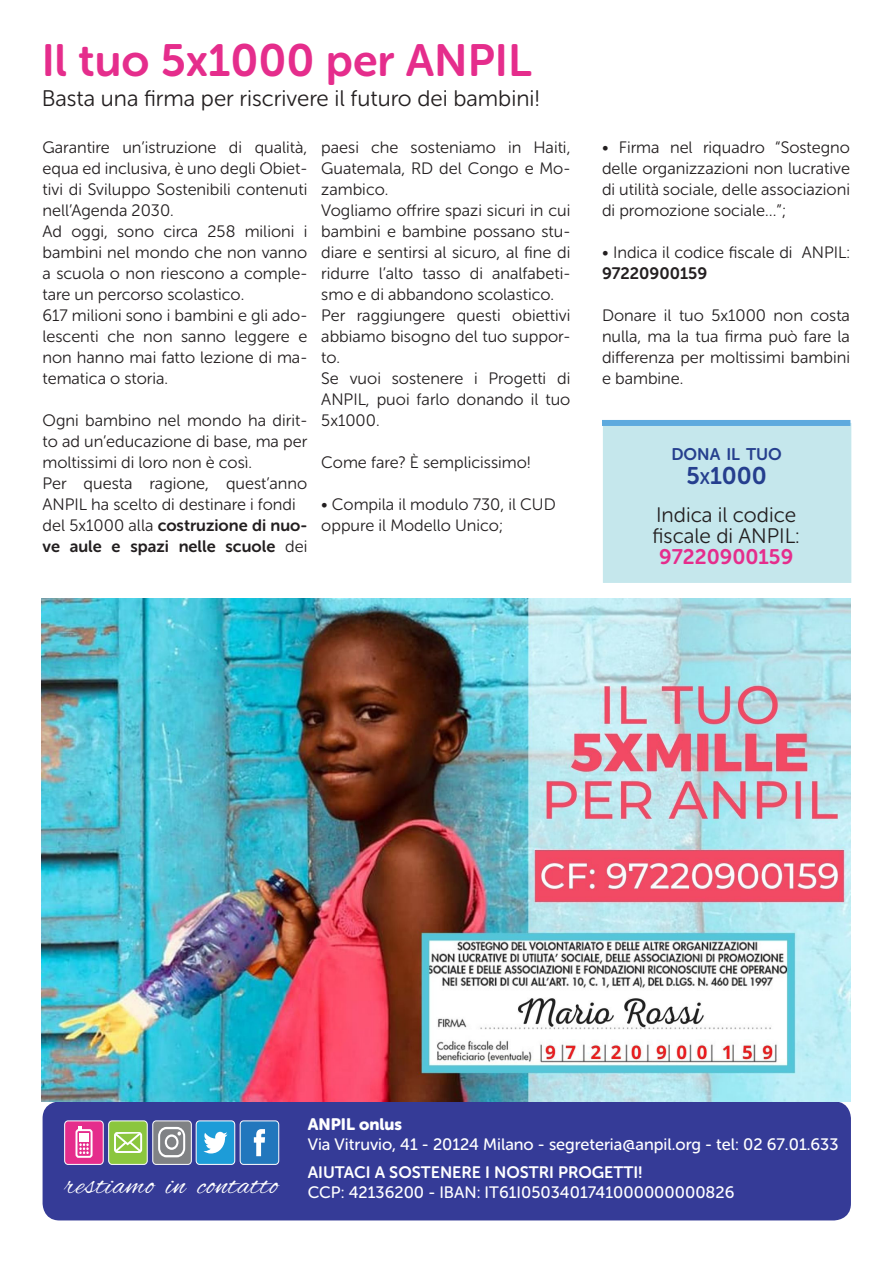
<style>
.page{position:relative;width:893px;height:1263px;background:#fff}
.page>*{position:absolute;margin:0;border:0;box-sizing:border-box;transform-origin:0 0}
.t1{font:45px "Museo Sans Rounded 700";color:#e52d8c}
.t2{font:30px "Alex Brush";letter-spacing:.02em;color:#fff}
.t3{font:24px "Museo Sans Rounded 700";color:#253f8e}
.t4{font:22.5px "Museo Sans Rounded 300";color:#231f20}
.t5{font:21px/21px "Museo Sans Rounded 300";color:#231f20}
.t6{font:21px "Museo Sans Rounded 700";color:#e52d8c}
.t7{font:16.8px "Museo Sans Rounded 700";color:#253f8e}
.t8{font:16.5px/21px "Museo Sans Rounded 300";color:#231f20;text-align:justify}
.t9{font:16.5px "Museo Sans Rounded 500";color:#fff}
.t10{font:16.5px/21px "Museo Sans Rounded 700";color:#231f20}
.t11{font:16.5px "Museo Sans Rounded 700";color:#fff}
.t12{font:16.5px "Museo Sans Rounded 900";color:#fff}
.s1{font-family:"Museo Sans Rounded 300"}
.s2{font-family:"Museo Sans Rounded 700"}
.s3{font-size:16.8px}
</style>
<div class="page">
<div style="left:43px;top:1101px;width:808px;height:119px;background:#353b97;border-radius:17px"></div>
<div style="left:196px;top:1121px;width:39px;height:43px;background:#1d9cd8;border-radius:4px"></div>
<div style="left:196px;top:1120px;width:39px;height:45px;border:1px solid #fff;border-radius:4px"></div>
<svg style="left:203px;top:1132px;width:25px;height:21px"></svg>
<div style="left:240px;top:1121px;width:39px;height:43px;background:#2277bd;border-radius:4px"></div>
<div style="left:240px;top:1120px;width:39px;height:45px;border:1px solid #fff;border-radius:4px"></div>
<div style="left:65px;top:1121px;width:38px;height:43px;background:#e52d8c;border-radius:4px"></div>
<div style="left:64px;top:1120px;width:40px;height:45px;border:1px solid #fff;border-radius:4px"></div>
<div style="left:109px;top:1121px;width:38px;height:43px;background:#8bc63e;border-radius:4px"></div>
<div style="left:108px;top:1120px;width:40px;height:45px;border:1px solid #fff;border-radius:4px"></div>
<div style="left:153px;top:1121px;width:38px;height:43px;background:#808285;border-radius:4px"></div>
<div style="left:152px;top:1120px;width:40px;height:45px;border:1px solid #fff;border-radius:4px"></div>
<svg style="left:254px;top:1129px;width:11px;height:27px"></svg>
<svg style="left:75px;top:1126px;width:68px;height:33px"></svg>
<svg style="left:158px;top:1127px;width:27px;height:30px"></svg>
<div style="left:603px;top:423px;width:248px;height:160px;background:#c5e7ec"></div>
<div style="left:602px;top:420px;width:248px;height:6px;background:#5eaade"></div>
<img style="left:42px;top:599px;width:808px;height:502px">
<p class="t1" style="left:42px;top:36px;width:491px">Il tuo 5x1000 per ANPIL</p>
<p class="t4" style="left:42px;top:86px;width:500px">Basta una firma per riscrivere il futuro dei bambini!</p>
<p class="t8" style="left:43px;top:137px;width:266px">Garantire un’istruzione di qualità, equa ed inclusiva, è uno degli Obiet&shy;tivi di Sviluppo Sostenibili contenuti nell’Agenda 2030.</p>
<p class="t8" style="left:43px;top:221px;width:266px">Ad oggi, sono circa 258 milioni i bambini nel mondo che non vanno a scuola o non riescono a comple&shy;tare un percorso scolastico.</p>
<p class="t8" style="left:43px;top:305px;width:266px">617 milioni sono i bambini e gli ado&shy;lescenti che non sanno leggere e non hanno mai fatto lezione di ma&shy;tematica o storia.</p>
<p class="t8" style="left:43px;top:410px;width:266px">Ogni bambino nel mondo ha dirit&shy;to ad un’educazione di base, ma per moltissimi di loro non è così.</p>
<p class="t8" style="left:43px;top:473px;width:266px">Per questa ragione, quest’anno<br>ANPIL ha scelto di destinare i fondi</p>
<p class="t10" style="left:43px;top:515px;width:266px"><span class="s1">del 5x1000 alla</span> costruzione di nuo&shy;ve aule e spazi nelle scuole <span class="s1">dei</span></p>
<p class="t8" style="left:321px;top:137px;width:251px">paesi che sosteniamo in Haiti, Guatemala, RD del Congo e Mo&shy;zambico.</p>
<p class="t8" style="left:321px;top:200px;width:251px">Vogliamo offrire spazi sicuri in cui bambini e bambine possano stu&shy;diare e sentirsi al sicuro, al fine di ridurre l’alto tasso di analfabeti&shy;smo e di abbandono scolastico.</p>
<p class="t8" style="left:321px;top:305px;width:251px">Per raggiungere questi obiettivi abbiamo bisogno del tuo suppor&shy;to.</p>
<p class="t8" style="left:321px;top:368px;width:251px">Se vuoi sostenere i Progetti di ANPIL, puoi farlo donando il tuo 5x1000.</p>
<p class="t8" style="left:321px;top:452px;width:211px">Come fare? È semplicissimo!</p>
<p class="t8" style="left:321px;top:494px;width:236px">• Compila il modulo 730, il CUD oppure il Modello Unico;</p>
<p class="t8" style="left:602px;top:137px;width:250px">• Firma nel riquadro “Sostegno delle organizzazioni non lucrative di utilità sociale, delle associazioni di promozione sociale…”;</p>
<p class="t8" style="left:602px;top:242px;width:250px">• Indica il codice fiscale di ANPIL:<br><span class="s2">97220900159</span></p>
<p class="t8" style="left:602px;top:305px;width:250px">Donare il tuo 5x1000 non costa nulla, ma la tua firma può fare la differenza per moltissimi bambini e bambine.</p>
<p class="t7" style="left:671px;top:445px;width:112px">DONA IL TUO</p>
<p class="t3" style="left:686px;top:463px;width:82px">5<span class="s3">X</span>1000</p>
<p class="t5" style="left:652px;top:504px;width:149px">Indica il codice fiscale di ANPIL:</p>
<p class="t6" style="left:659px;top:545px;width:136px">97220900159</p>
<p class="t12" style="left:308px;top:1115px;width:96px">ANPIL onlus</p>
<p class="t9" style="left:308px;top:1135px;width:532px">Via Vitruvio, 41 - 20124 Milano - segreteria@anpil.org - tel: 02 67.01.633</p>
<p class="t11" style="left:308px;top:1163px;width:336px">AIUTACI A SOSTENERE I NOSTRI PROGETTI!</p>
<p class="t2" style="left:64px;top:1168px;width:216px">restiamo in contatto</p>
<p class="t9" style="left:308px;top:1183px;width:428px">CCP: 42136200 - IBAN: IT61I0503401741000000000826</p>
</div>
